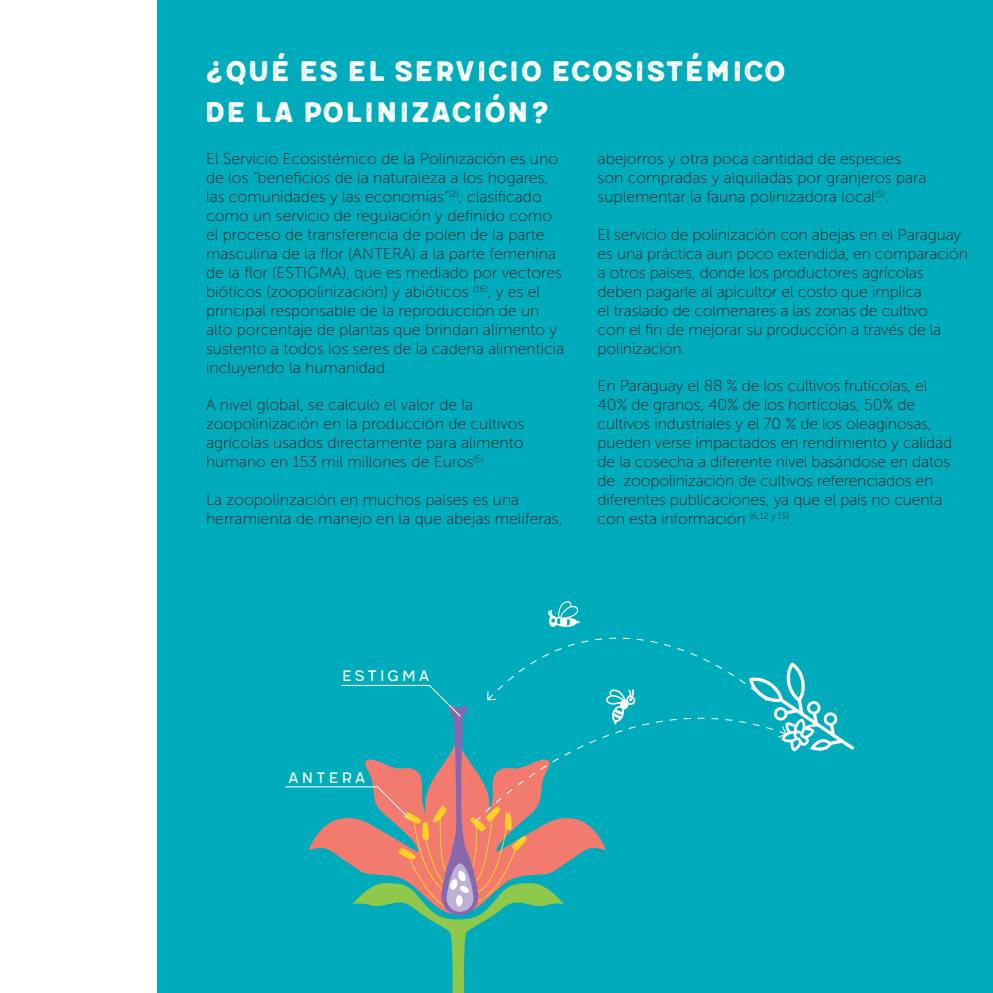
<style>
.page{position:relative;width:993px;height:993px;background:#fff}
.page>*{position:absolute;margin:0;border:0;box-sizing:border-box;transform-origin:0 0}
.t1{font:35px "Meltow San 300 Rust";color:#fff}
.t2{font:18.72px "Meltow San 100";letter-spacing:.14em;color:#fff}
.t3{font:15.75px/18.9px "Museo Sans 100";color:#231f20}
</style>
<div class="page">
<div style="left:0;top:0;width:992px;height:992px;background:#00acbc"></div>
<div style="left:0;top:0;width:39px;height:992px;background:#fff"></div>
<div style="left:39px;top:0;width:40px;height:992px;background:#fff"></div>
<div style="left:78px;top:0;width:39px;height:992px;background:#fff"></div>
<div style="left:117px;top:0;width:40px;height:992px;background:#fff"></div>
<svg style="left:563px;top:822px;width:42px;height:82px"></svg>
<svg style="left:563px;top:701px;width:184px;height:121px"></svg>
<svg style="left:752px;top:662px;width:101px;height:90px"></svg>
<svg style="left:507px;top:601px;width:260px;height:100px"></svg>
<svg style="left:285px;top:684px;width:278px;height:308px"></svg>
<p class="t1" style="left:204px;top:50px;width:583px">¿QUÉ ES EL SERVICIO ECOSISTÉMICO</p>
<p class="t1" style="left:204px;top:90px;width:348px">DE LA POLINIZACIÓN?</p>
<p class="t3" style="left:206px;top:150px;width:360px">El Servicio Ecosistémico de la Polinización es uno de los “beneficios de la naturaleza a los hogares, las comunidades y las economías”<sup>(2)</sup>, clasificado como un servicio de regulación y definido como el proceso de transferencia de polen de la parte masculina de la flor (ANTERA) a la parte femenina de la flor (ESTIGMA), que es mediado por vectores bióticos (zoopolinización) y abióticos <sup>(16)</sup>, y es el principal responsable de la reproducción de un alto porcentaje de plantas que brindan alimento y sustento a todos los seres de la cadena alimenticia incluyendo la humanidad.</p>
<p class="t3" style="left:206px;top:395px;width:320px">A nivel global, se calculó el valor de la zoopolinización en la producción de cultivos agrícolas usados directamente para alimento humano en 153 mil millones de Euros<sup>(5)</sup>.</p>
<p class="t3" style="left:206px;top:490px;width:358px">La zoopolinzación en muchos países es una herramienta de manejo en la que abejas melíferas,</p>
<p class="t3" style="left:597px;top:150px;width:330px">abejorros y otra poca cantidad de especies son compradas y alquiladas por granjeros para suplementar la fauna polinizadora local<sup>(5)</sup>.</p>
<p class="t3" style="left:597px;top:225px;width:372px">El servicio de polinización con abejas en el Paraguay es una práctica aun poco extendida, en comparación a otros países, donde los productores agrícolas deben pagarle al apicultor el costo que implica<br>el traslado de colmenares a las zonas de cultivo<br>con el fin de mejorar su producción a través de la polinización.</p>
<p class="t3" style="left:597px;top:376px;width:356px">En Paraguay el 88 % de los cultivos frutícolas, el 40% de granos, 40% de los hortícolas, 50% de cultivos industriales y el 70 % de los oleaginosas, pueden verse impactados en rendimiento y calidad de la cosecha a diferente nivel basándose en datos de zoopolinización de cultivos referenciados en diferentes publicaciones, ya que el país no cuenta con esta información <sup>(6,12</sup> <sup>y</sup> <sup>15)</sup>.</p>
<p class="t2" style="left:341px;top:665px;width:89px">estigma</p>
<p class="t2" style="left:288px;top:766px;width:79px">ANTERA</p>
</div>
